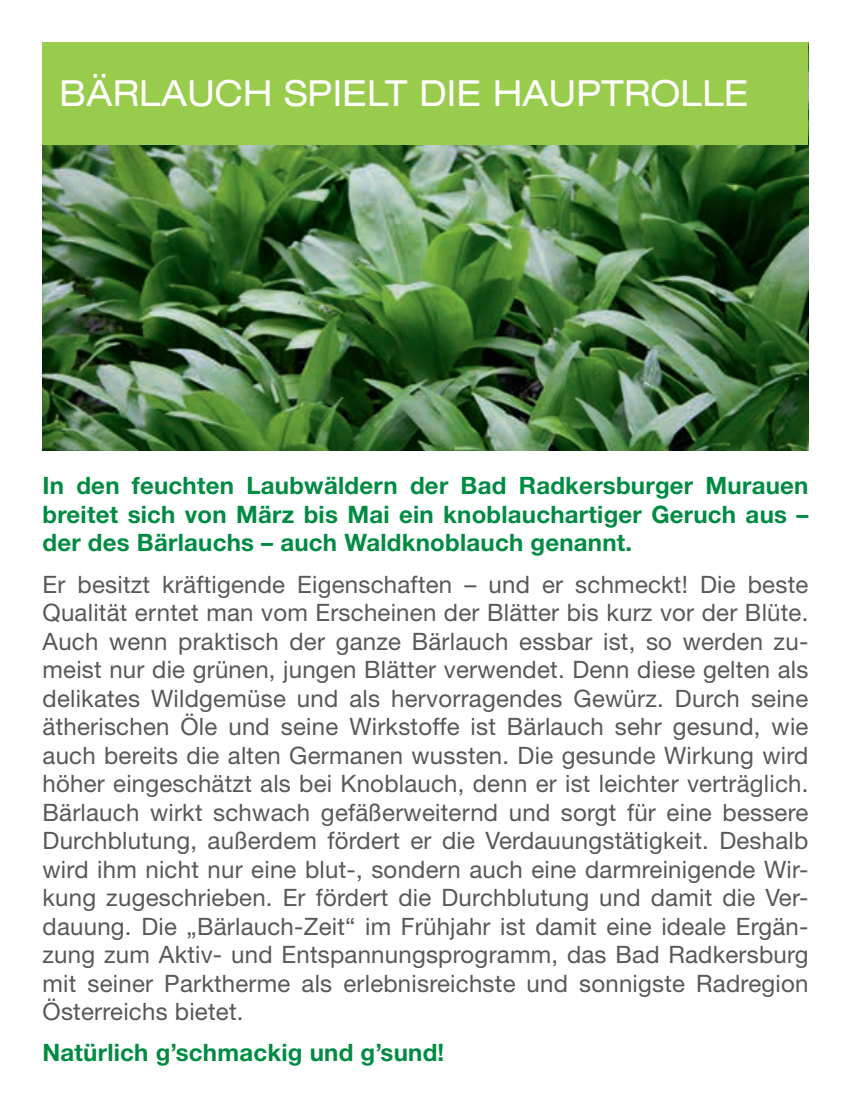
<style>
.page{position:relative;width:851px;height:1106px;background:#fff}
.page>*{position:absolute;margin:0;border:0;box-sizing:border-box;transform-origin:0 0}
.t1{font:expanded 36px "Helvetica Neue LT Pro";letter-spacing:.01em;color:#fff;scale:.95 1}
.t2{font:24px/28.5px "Helvetica Neue LT Pro";letter-spacing:.01em;color:#57585a;text-align:justify}
.t3{font:700 24px/28.5px "Helvetica Neue LT Pro";letter-spacing:.01em;color:#008b43;text-align:justify}
</style>
<div class="page">
<img style="left:43px;top:145px;width:765px;height:306px">
<div style="left:43px;top:43px;width:765px;height:102px;background:#99cb4d"></div>
<h1 class="t1" style="left:60px;top:71px;width:726px">BÄRLAUCH SPIELT DIE HAUPTROLLE</h1>
<p class="t3" style="left:43px;top:471px;width:767px">In den feuchten Laubwäldern der Bad Radkersburger Murauen breitet sich von März bis Mai ein knoblauchartiger Geruch aus – der des Bärlauchs – auch Waldknoblauch genannt.</p>
<p class="t2" style="left:43px;top:569px;width:767px">Er besitzt kräftigende Eigenschaften – und er schmeckt! Die beste Qualität erntet man vom Erscheinen der Blätter bis kurz vor der Blüte.<br>Auch wenn praktisch der ganze Bärlauch essbar ist, so werden zu&shy;meist nur die grünen, jungen Blätter verwendet. Denn diese gelten als delikates Wildgemüse und als hervorragendes Gewürz. Durch seine ätherischen Öle und seine Wirkstoffe ist Bärlauch sehr gesund, wie auch bereits die alten Germanen wussten. Die gesunde Wirkung wird höher eingeschätzt als bei Knoblauch, denn er ist leichter verträglich.<br>Bärlauch wirkt schwach gefäßerweiternd und sorgt für eine bessere Durchblutung, außerdem fördert er die Verdauungstätigkeit. Deshalb wird ihm nicht nur eine blut-, sondern auch eine darmreinigende Wir&shy;kung zugeschrieben. Er fördert die Durchblutung und damit die Ver&shy;dauung. Die „Bärlauch-Zeit“ im Frühjahr ist damit eine ideale Ergän&shy;zung zum Aktiv- und Entspannungsprogramm, das Bad Radkersburg mit seiner Parktherme als erlebnisreichste und sonnigste Radregion Österreichs bietet.</p>
<p class="t3" style="left:43px;top:1038px;width:403px">Natürlich g’schmackig und g’sund!</p>
</div>
